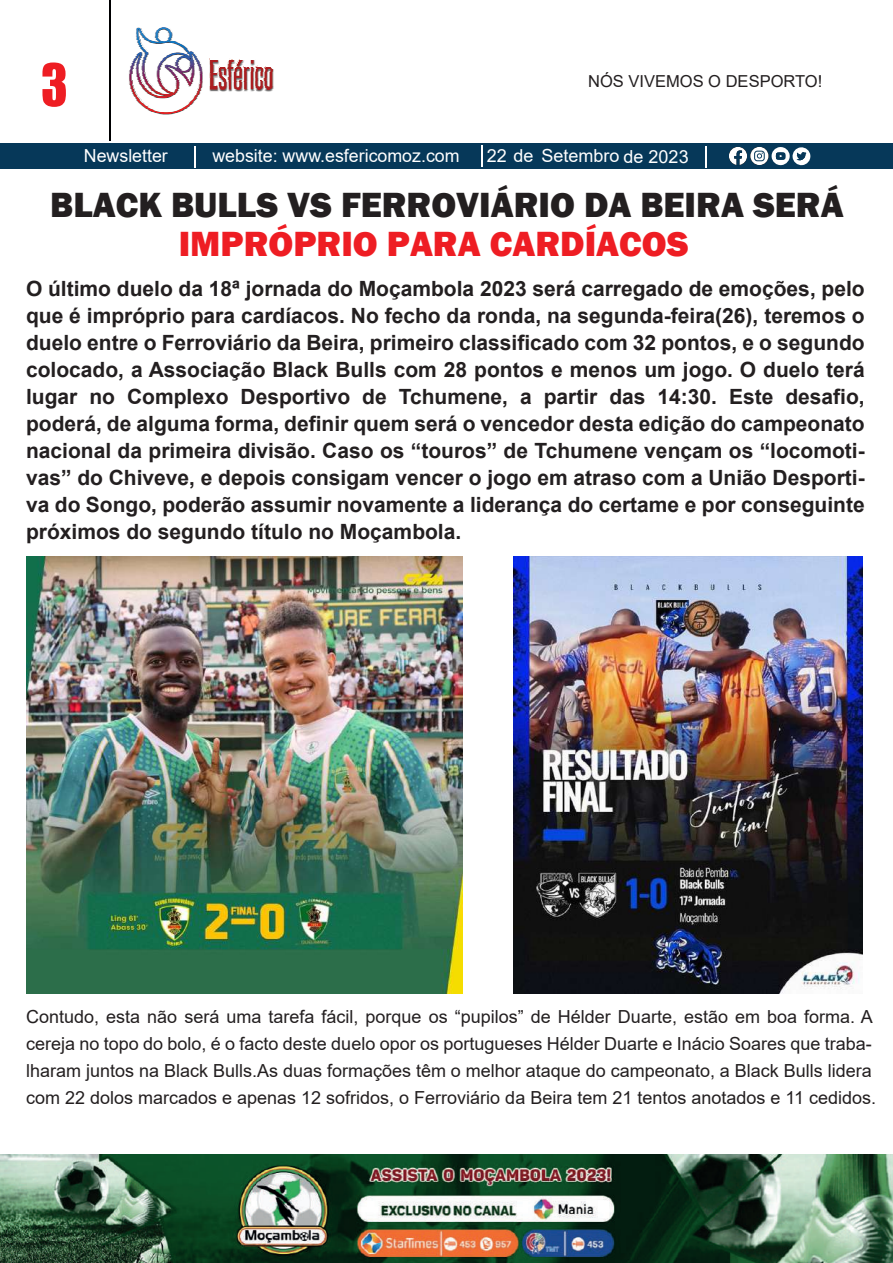
<style>
.page{position:relative;width:893px;height:1263px;background:#fff}
.page>*{position:absolute;margin:0;border:0;box-sizing:border-box;transform-origin:0 0}
.t1{font:54px "Impact";color:#ee1d23;scale:.93 1}
.t2{font:800 36px "Franklin Gothic";color:#231f20}
.t3{font:800 36px "Franklin Gothic";color:#ee1d23}
.t4{font:700 21px/27px "Arial";color:#231f20;text-align:justify}
.t5{font:18px/27px "Arial";color:#231f20}
.t6{font:18px "Arial";color:#fff}
.t7{font:16.5px "Arial";color:#231f20}
</style>
<div class="page">
<div style="left:0;top:144px;width:893px;height:25px;background:#063859"></div>
<svg style="left:705px;top:146px;width:1px;height:22px"></svg>
<svg style="left:195px;top:146px;width:1px;height:22px"></svg>
<svg style="left:729px;top:147px;width:18px;height:18px"></svg>
<svg style="left:750px;top:147px;width:18px;height:18px"></svg>
<svg style="left:754px;top:151px;width:11px;height:10px"></svg>
<svg style="left:482px;top:145px;width:1px;height:22px"></svg>
<svg style="left:771px;top:147px;width:40px;height:19px"></svg>
<hr style="left:109px;top:0;width:1px;height:141px;background:#000001">
<svg style="left:129px;top:27px;width:145px;height:88px"></svg>
<img style="left:26px;top:557px;width:437px;height:436px">
<img style="left:513px;top:557px;width:349px;height:436px">
<img style="left:0;top:1155px;width:893px;height:108px">
<h1 class="t1" style="left:41px;top:43px;width:30px">3</h1>
<p class="t7" style="left:588px;top:70px;width:236px">NÓS VIVEMOS O DESPORTO!</p>
<p class="t6" style="left:84px;top:143px;width:86px">Newsletter</p>
<p class="t6" style="left:212px;top:143px;width:249px">website: www.esfericomoz.com</p>
<p class="t6" style="left:487px;top:144px;width:203px">22 de Setembro de 2023</p>
<h2 class="t2" style="left:50px;top:182px;width:795px">BLACK BULLS VS FERROVIÁRIO DA BEIRA SERÁ</h2>
<h2 class="t3" style="left:179px;top:221px;width:511px">IMPRÓPRIO PARA CARDÍACOS</h2>
<p class="t4" style="left:26px;top:275px;width:840px">O último duelo da 18ª jornada do Moçambola 2023 será carregado de emoções, pelo que é impróprio para cardíacos. No fecho da ronda, na segunda-feira(26), teremos o duelo entre o Ferroviário da Beira, primeiro classificado com 32 pontos, e o segundo colocado, a Associação Black Bulls com 28 pontos e menos um jogo. O duelo terá lugar no Complexo Desportivo de Tchumene, a partir das 14:30. Este desafio, poderá, de alguma forma, definir quem será o vencedor desta edição do campeonato nacional da primeira divisão. Caso os “touros” de Tchumene vençam os “locomoti&shy;vas” do Chiveve, e depois consigam vencer o jogo em atraso com a União Desporti&shy;va do Songo, poderão assumir novamente a liderança do certame e por conseguinte próximos do segundo título no Moçambola.</p>
<p class="t5" style="left:26px;top:1003px;width:852px">Contudo, esta não será uma tarefa fácil, porque os “pupilos” de Hélder Duarte, estão em boa forma. A cereja no topo do bolo, é o facto deste duelo opor os portugueses Hélder Duarte e Inácio Soares que traba&shy;lharam juntos na Black Bulls.As duas formações têm o melhor ataque do campeonato, a Black Bulls lidera com 22 dolos marcados e apenas 12 sofridos, o Ferroviário da Beira tem 21 tentos anotados e 11 cedidos.</p>
</div>
